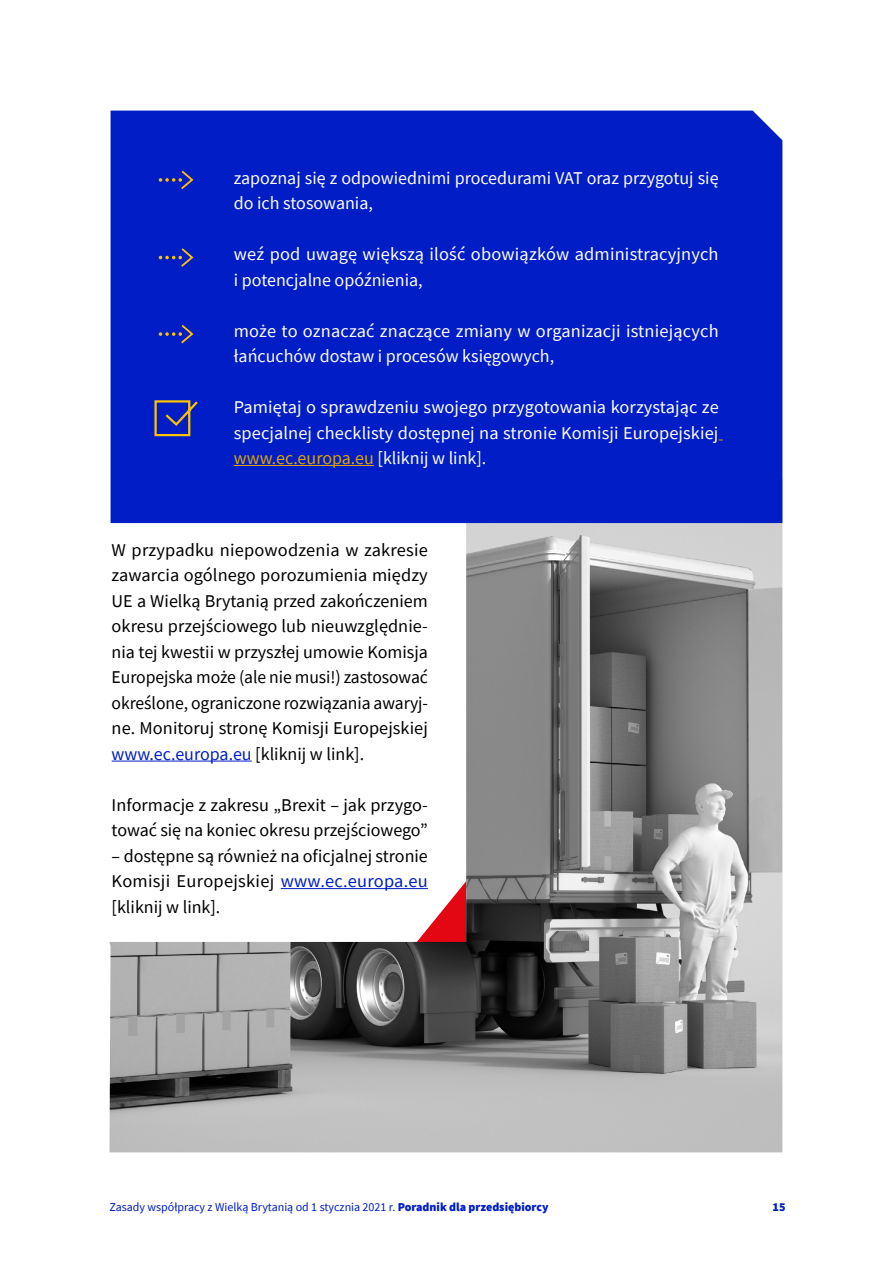
<style>
.page{position:relative;width:893px;height:1263px;background:#fff}
.page>*{position:absolute;margin:0;border:0;box-sizing:border-box;transform-origin:0 0}
.t1{font:18px/25.5px "Source Sans Pro";color:#000;text-align:justify}
.t2{font:18px/25.5px "Source Sans Pro";color:#fff}
.t3{font:12px "Source Sans Pro";color:#001dc6}
.t4{font:900 12px "Source Sans Pro";color:#001dc6}
.s1{color:#dca407}
.s2{color:#001dc6}
.s3{font-weight:900}
</style>
<div class="page">
<img style="left:109px;top:478px;width:673px;height:674px">
<hr style="left:112px;top:761px;width:140px;height:1px;background:#001dc6">
<hr style="left:281px;top:888px;width:147px;height:1px;background:#001dc6">
<div style="left:111px;top:111px;width:671px;height:412px;background:#001dc6"></div>
<svg style="left:159px;top:246px;width:36px;height:23px"></svg>
<svg style="left:159px;top:169px;width:36px;height:22px"></svg>
<svg style="left:159px;top:323px;width:36px;height:22px"></svg>
<hr style="left:234px;top:465px;width:140px;height:1px;background:#dca407">
<svg style="left:153px;top:399px;width:47px;height:38px;background:#37419a"></svg>
<p class="t2" style="left:234px;top:165px;width:486px">zapoznaj się z odpowiednimi procedurami VAT oraz przygotuj się do ich stosowania,</p>
<p class="t2" style="left:234px;top:241px;width:486px">weź pod uwagę większą ilość obowiązków administracyjnych i potencjalne opóźnienia,</p>
<p class="t2" style="left:234px;top:318px;width:486px">może to oznaczać znaczące zmiany w organizacji istniejących łańcuchów dostaw i procesów księgowych,</p>
<p class="t2" style="left:234px;top:394px;width:486px;text-align:justify">Pamiętaj o sprawdzeniu swojego przygotowania korzystając ze specjalnej checklisty dostępnej na stronie Komisji Europejskiej <span class="s1">www.ec.europa.eu</span> [kliknij w link].</p>
<p class="t1" style="left:112px;top:537px;width:318px">W przypadku niepowodzenia w zakresie zawarcia ogólnego porozumienia między UE a Wielką Brytanią przed zakończeniem okresu przejściowego lub nieuwzględnie&shy;nia tej kwestii w przyszłej umowie Komisja Europejska może (ale nie musi!) zastosować określone, ograniczone rozwiązania awaryj&shy;ne. Monitoruj stronę Komisji Europejskiej <span class="s2">www.ec.europa.eu</span> [kliknij w link].</p>
<p class="t1" style="left:112px;top:792px;width:318px">Informacje z zakresu „Brexit – jak przygo&shy;tować się na koniec okresu przejściowego”</p>
<p class="t1" style="left:112px;top:843px;width:318px">– dostępne są również na oficjalnej stronie Komisji Europejskiej <span class="s2">www.ec.europa.eu </span>[kliknij w link].</p>
<p class="t3" style="left:109px;top:1200px;width:441px">Zasady współpracy z Wielką Brytanią od 1 stycznia 2021 r. <span class="s3">Poradnik dla przedsiębiorcy</span></p>
<p class="t4" style="left:773px;top:1199px;width:14px">15</p>
</div>
